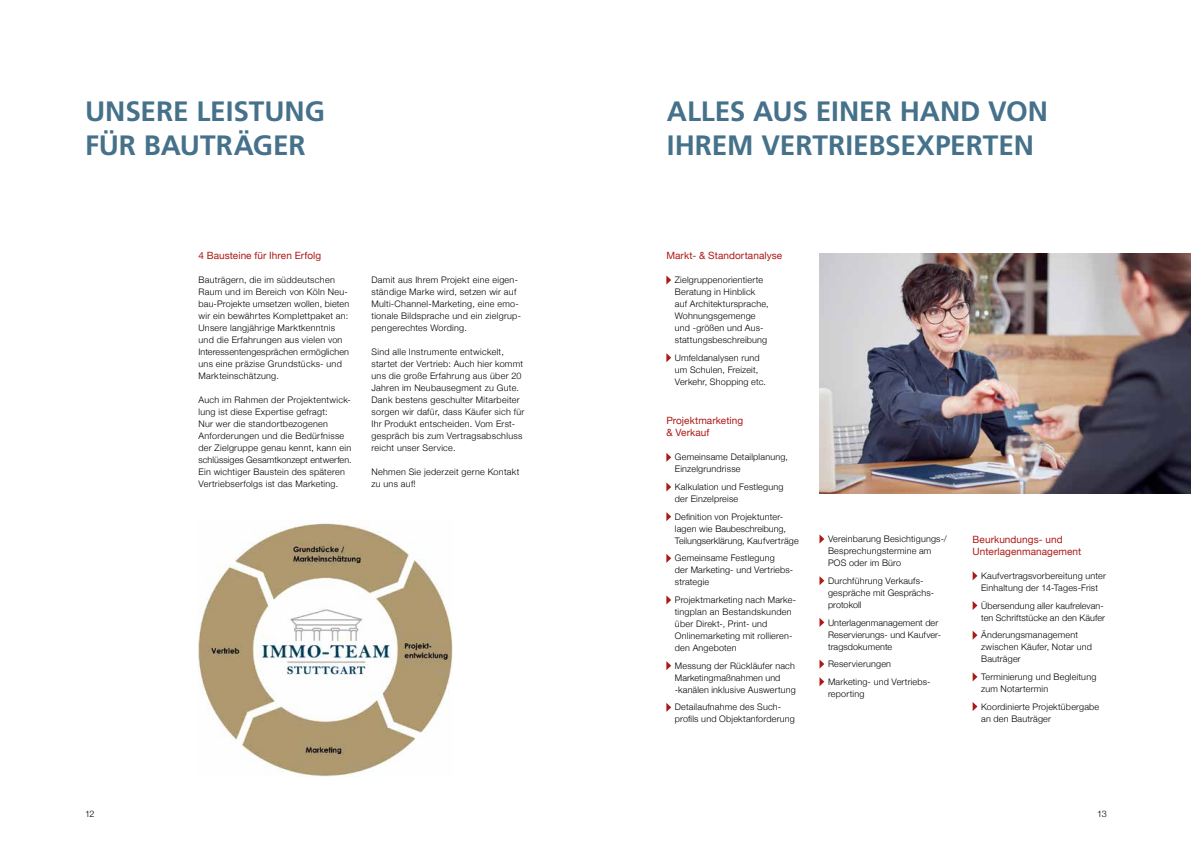
<style>
.page{position:relative;width:1191px;height:842px;background:#fff}
.page>*{position:absolute;margin:0;border:0;box-sizing:border-box;transform-origin:0 0}
.t1{font:700 28px/33.6px "Frutiger";letter-spacing:-.005em;color:#45718a}
.t2{font:10px/12px "Helvetica Neue";letter-spacing:.005em;color:#ab1a17}
.t3{font:300 9px/12px "Helvetica Neue";letter-spacing:.025em;color:#000}
</style>
<div class="page">
<svg style="left:666px;top:275px;width:5px;height:10px"></svg>
<svg style="left:666px;top:353px;width:5px;height:9px"></svg>
<svg style="left:666px;top:453px;width:5px;height:9px"></svg>
<svg style="left:666px;top:482px;width:5px;height:9px"></svg>
<svg style="left:666px;top:512px;width:5px;height:9px"></svg>
<svg style="left:666px;top:554px;width:5px;height:9px"></svg>
<svg style="left:666px;top:595px;width:5px;height:9px"></svg>
<svg style="left:666px;top:661px;width:5px;height:9px"></svg>
<svg style="left:666px;top:703px;width:5px;height:9px"></svg>
<svg style="left:819px;top:534px;width:5px;height:10px"></svg>
<svg style="left:819px;top:576px;width:5px;height:9px"></svg>
<svg style="left:819px;top:618px;width:5px;height:9px"></svg>
<svg style="left:819px;top:659px;width:5px;height:10px"></svg>
<svg style="left:819px;top:677px;width:5px;height:9px"></svg>
<svg style="left:972px;top:571px;width:5px;height:9px"></svg>
<svg style="left:972px;top:601px;width:5px;height:9px"></svg>
<svg style="left:972px;top:631px;width:5px;height:9px"></svg>
<svg style="left:972px;top:672px;width:5px;height:9px"></svg>
<svg style="left:972px;top:702px;width:5px;height:9px"></svg>
<img style="left:819px;top:253px;width:372px;height:241px">
<img style="left:198px;top:520px;width:254px;height:257px">
<h1 class="t1" style="left:85px;top:96px;width:241px">UNSERE LEISTUNG<br>FÜR BAUTRÄGER</h1>
<h1 class="t1" style="left:667px;top:96px;width:382px">ALLES AUS EINER HAND VON<br>IHREM VERTRIEBSEXPERTEN</h1>
<p class="t2" style="left:198px;top:250px;width:124px">4 Bausteine für Ihren Erfolg</p>
<p class="t3" style="left:198px;top:274px;width:152px">Bauträgern, die im süddeutschen Raum und im Bereich von Köln Neu&shy;bau-Projekte umsetzen wollen, bieten wir ein bewährtes Komplettpaket an:<br>Unsere langjährige Marktkenntnis und die Erfahrungen aus vielen von Interessentengesprächen ermöglichen uns eine präzise Grundstücks- und Markteinschätzung.</p>
<p class="t3" style="left:198px;top:394px;width:155px">Auch im Rahmen der Projektentwick&shy;lung ist diese Expertise gefragt:<br>Nur wer die standortbezogenen Anforderungen und die Bedürfnisse der Zielgruppe genau kennt, kann ein schlüssiges Gesamtkonzept entwerfen.<br>Ein wichtiger Baustein des späteren Vertriebserfolgs ist das Marketing.</p>
<p class="t3" style="left:371px;top:274px;width:151px">Damit aus Ihrem Projekt eine eigen&shy;ständige Marke wird, setzen wir auf Multi-Channel-Marketing, eine emo&shy;tionale Bildsprache und ein zielgrup&shy;pengerechtes Wording.</p>
<p class="t3" style="left:371px;top:346px;width:154px">Sind alle Instrumente entwickelt, startet der Vertrieb: Auch hier kommt uns die große Erfahrung aus über 20<br>Jahren im Neubausegment zu Gute.<br>Dank bestens geschulter Mitarbeiter sorgen wir dafür, dass Käufer sich für Ihr Produkt entscheiden. Vom Erst&shy;gespräch bis zum Vertragsabschluss reicht unser Service.</p>
<p class="t3" style="left:371px;top:466px;width:150px">Nehmen Sie jederzeit gerne Kontakt zu uns auf!</p>
<p class="t2" style="left:666px;top:251px;width:117px">Markt- &amp; Standortanalyse</p>
<p class="t3" style="left:675px;top:274px;width:95px">Zielgruppenorientierte<br>Beratung in Hinblick auf Architektursprache,<br>Wohnungsgemenge und -größen und Aus&shy;stattungsbeschreibung</p>
<p class="t3" style="left:675px;top:352px;width:92px">Umfeldanalysen rund um Schulen, Freizeit,<br>Verkehr, Shopping etc.</p>
<p class="t2" style="left:666px;top:416px;width:78px">Projektmarketing &amp; Verkauf</p>
<p class="t3" style="left:675px;top:451px;width:115px">Gemeinsame Detailplanung,<br>Einzelgrundrisse</p>
<p class="t3" style="left:675px;top:481px;width:110px">Kalkulation und Festlegung der Einzelpreise</p>
<p class="t3" style="left:675px;top:510px;width:125px">Definition von Projektunter&shy;lagen wie Baubeschreibung,<br>Teilungserklärung, Kaufverträge</p>
<p class="t3" style="left:675px;top:552px;width:120px">Gemeinsame Festlegung<br>der Marketing- und Vertriebs&shy;strategie</p>
<p class="t3" style="left:675px;top:594px;width:123px">Projektmarketing nach Marke&shy;tingplan an Bestandskunden über Direkt-, Print- und<br>Onlinemarketing mit rollieren&shy;den Angeboten</p>
<p class="t3" style="left:675px;top:660px;width:122px">Messung der Rückläufer nach<br>Marketingmaßnahmen und -kanälen inklusive Auswertung</p>
<p class="t3" style="left:675px;top:701px;width:121px">Detailaufnahme des Such&shy;profils und Objektanforderung</p>
<p class="t3" style="left:828px;top:533px;width:120px">Vereinbarung Besichtigungs-/<br>Besprechungstermine am<br>POS oder im Büro</p>
<p class="t3" style="left:828px;top:575px;width:107px">Durchführung Verkaufs&shy;gespräche mit Gesprächs&shy;protokoll</p>
<p class="t3" style="left:828px;top:616px;width:114px">Unterlagenmanagement der<br>Reservierungs- und Kaufver&shy;tragsdokumente</p>
<p class="t3" style="left:828px;top:655px;width:104px;line-height:17.7px">Reservierungen<br>Marketing- und Vertriebs-</p>
<p class="t3" style="left:828px;top:688px;width:38px">reporting</p>
<p class="t2" style="left:972px;top:534px;width:110px">Beurkundungs- und<br>Unterlagenmanagement</p>
<p class="t3" style="left:981px;top:570px;width:126px">Kaufvertragsvorbereitung unter<br>Einhaltung der 14-Tages-Frist</p>
<p class="t3" style="left:981px;top:600px;width:125px">Übersendung aller kaufrelevan&shy;ten Schriftstücke an den Käufer</p>
<p class="t3" style="left:981px;top:629px;width:112px">Änderungsmanagement zwischen Käufer, Notar und<br>Bauträger</p>
<p class="t3" style="left:981px;top:671px;width:117px">Terminierung und Begleitung zum Notartermin</p>
<p class="t3" style="left:981px;top:701px;width:120px">Koordinierte Projektübergabe an den Bauträger</p>
<p class="t3" style="left:85px;top:808px;width:11px">12</p>
<p class="t3" style="left:1097px;top:808px;width:11px">13</p>
</div>
